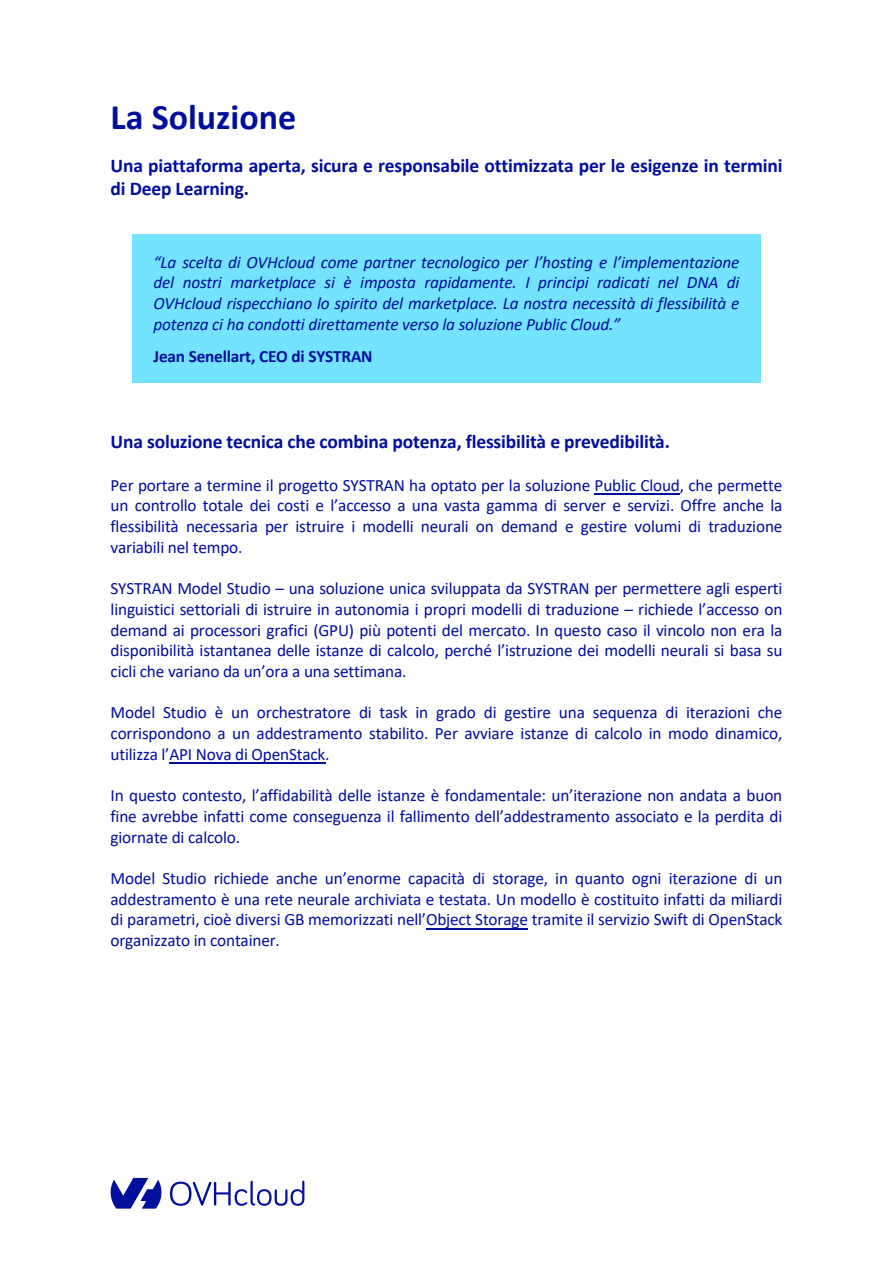
<style>
.page{position:relative;width:893px;height:1263px;background:#fff}
.page>*{position:absolute;margin:0;border:0;box-sizing:border-box;transform-origin:0 0}
.t1{font:700 36px "Calibri";color:#000e9c}
.t2{font:700 19.5px/23.4px "Calibri";letter-spacing:-.01em;color:#000e9c}
.t3{font:17.25px/20.7px "Calibri";letter-spacing:-.01em;color:#000e9c;text-align:justify}
.t4{font:italic 17.25px/20.9px "Calibri";letter-spacing:-.01em;color:#000e9c;text-align:justify}
.t5{font:700 17.25px "Calibri";letter-spacing:-.01em;color:#000e9c}
</style>
<div class="page">
<svg style="left:110px;top:1178px;width:52px;height:30px"></svg>
<svg style="left:170px;top:1181px;width:134px;height:25px"></svg>
<div style="left:132px;top:234px;width:629px;height:149px;background:#73e3ff"></div>
<hr style="left:426px;top:928px;width:102px;height:2px;background:#000e9c">
<hr style="left:169px;top:763px;width:156px;height:1px;background:#000e9c">
<hr style="left:595px;top:494px;width:85px;height:1px;background:#000e9c">
<h1 class="t1" style="left:111px;top:92px;width:187px">La Soluzione</h1>
<p class="t2" style="left:111px;top:154px;width:673px">Una piattaforma aperta, sicura e responsabile ottimizzata per le esigenze in termini di Deep Learning.</p>
<p class="t4" style="left:153px;top:251px;width:587px">“La scelta di OVHcloud come partner tecnologico per l’hosting e l’implementazione del nostri marketplace si è imposta rapidamente. I principi radicati nel DNA di OVHcloud rispecchiano lo spirito del marketplace. La nostra necessità di flessibilità e potenza ci ha condotti direttamente verso la soluzione Public Cloud.”</p>
<p class="t5" style="left:153px;top:344px;width:221px">Jean Senellart, CEO di SYSTRAN</p>
<p class="t2" style="left:111px;top:430px;width:561px">Una soluzione tecnica che combina potenza, flessibilità e prevedibilità.</p>
<p class="t3" style="left:111px;top:474px;width:673px">Per portare a termine il progetto SYSTRAN ha optato per la soluzione Public Cloud, che permette un controllo totale dei costi e l’accesso a una vasta gamma di server e servizi. Offre anche la flessibilità necessaria per istruire i modelli neurali on demand e gestire volumi di traduzione variabili nel tempo.</p>
<p class="t3" style="left:111px;top:578px;width:673px">SYSTRAN Model Studio – una soluzione unica sviluppata da SYSTRAN per permettere agli esperti linguistici settoriali di istruire in autonomia i propri modelli di traduzione – richiede l’accesso on demand ai processori grafici (GPU) più potenti del mercato. In questo caso il vincolo non era la disponibilità istantanea delle istanze di calcolo, perché l’istruzione dei modelli neurali si basa su cicli che variano da un’ora a una settimana.</p>
<p class="t3" style="left:111px;top:702px;width:673px">Model Studio è un orchestratore di task in grado di gestire una sequenza di iterazioni che corrispondono a un addestramento stabilito. Per avviare istanze di calcolo in modo dinamico, utilizza l’API Nova di OpenStack.</p>
<p class="t3" style="left:111px;top:785px;width:673px">In questo contesto, l’affidabilità delle istanze è fondamentale: un’iterazione non andata a buon fine avrebbe infatti come conseguenza il fallimento dell’addestramento associato e la perdita di giornate di calcolo.</p>
<p class="t3" style="left:111px;top:867px;width:673px">Model Studio richiede anche un’enorme capacità di storage, in quanto ogni iterazione di un addestramento è una rete neurale archiviata e testata. Un modello è costituito infatti da miliardi di parametri, cioè diversi GB memorizzati nell’Object Storage tramite il servizio Swift di OpenStack organizzato in container.</p>
</div>
